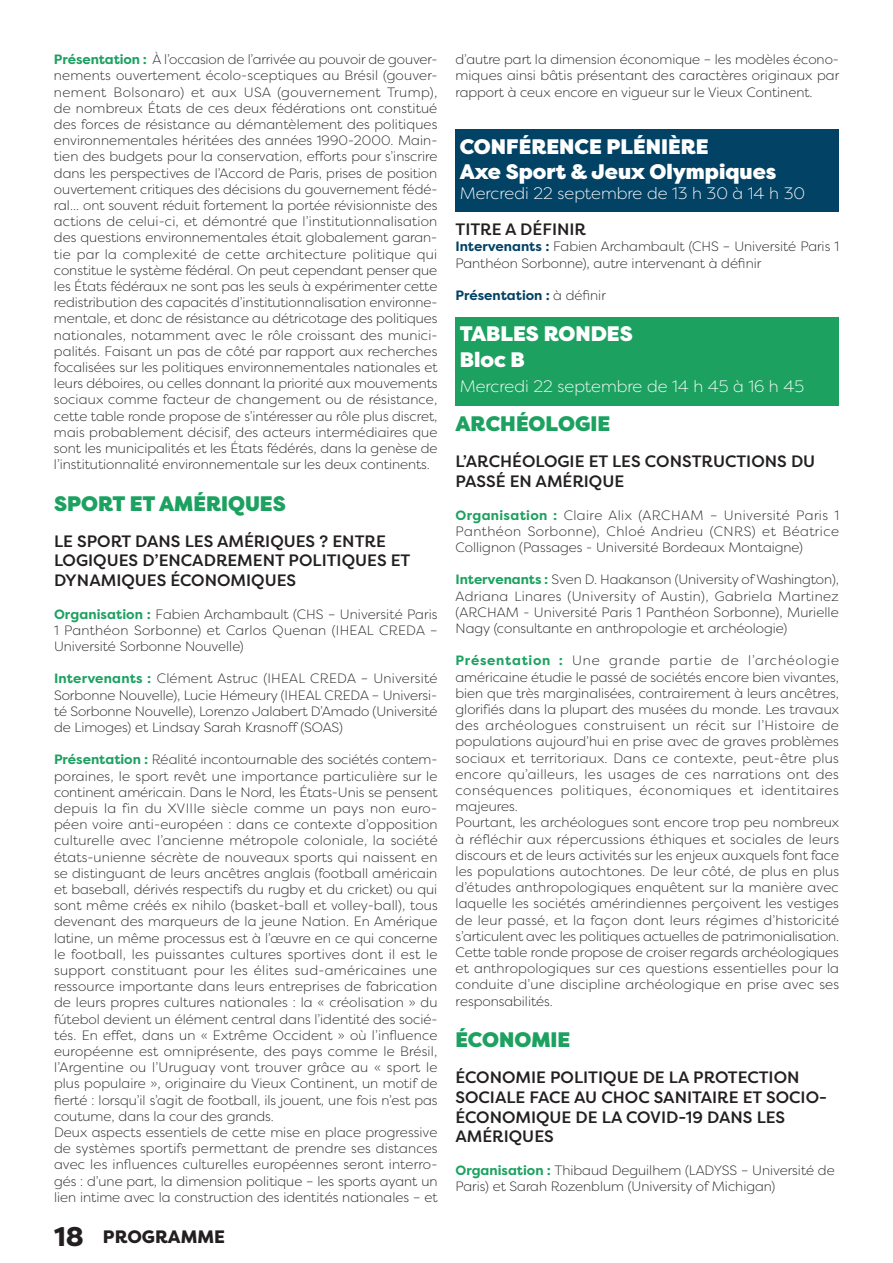
<style>
.page{position:relative;width:893px;height:1263px;background:#fff}
.page>*{position:absolute;margin:0;border:0;box-sizing:border-box;transform-origin:0 0}
.t1{font:800 27px "Filson Pro";color:#231f20}
.t2{font:900 21px/25.2px "Filson Pro";color:#fff}
.t3{font:900 21px "Filson Pro";color:#1ca160}
.t4{font:800 18px "Filson Pro";color:#231f20}
.t5{font:500 16.5px/19.8px "Filson Pro";color:#231f20}
.t6{font:300 16.5px "Filson Pro";color:#fff}
.t7{font:300 13.5px/16.2px "Filson Pro";letter-spacing:.005em;color:#231f20;text-align:justify}
.t8{font:700 13.5px "Filson Pro";color:#024264}
.s1{font-weight:700;color:#1ca160}
.s2{font-weight:700;color:#024264}
.s3{font-weight:300;color:#231f20}
</style>
<div class="page">
<div style="left:455px;top:130px;width:384px;height:38px;background:#024264"></div>
<div style="left:455px;top:155px;width:384px;height:38px;background:#024264"></div>
<div style="left:455px;top:178px;width:384px;height:34px;background:#024264"></div>
<div style="left:455px;top:317px;width:384px;height:38px;background:#1ca160"></div>
<div style="left:455px;top:342px;width:384px;height:38px;background:#1ca160"></div>
<div style="left:455px;top:367px;width:384px;height:38px;background:#1ca160"></div>
<p class="t7" style="left:54px;top:51px;width:385px"><span class="s1">Présentation :</span> À l’occasion de l’arrivée au pouvoir de gouver&shy;nements ouvertement écolo-sceptiques au Brésil (gouver&shy;nement Bolsonaro) et aux USA (gouvernement Trump), de nombreux États de ces deux fédérations ont constitué des forces de résistance au démantèlement des politiques environnementales héritées des années 1990-2000. Main&shy;tien des budgets pour la conservation, efforts pour s’inscrire dans les perspectives de l’Accord de Paris, prises de position ouvertement critiques des décisions du gouvernement fédé&shy;ral... ont souvent réduit fortement la portée révisionniste des actions de celui-ci, et démontré que l’institutionnalisation des questions environnementales était globalement garan&shy;tie par la complexité de cette architecture politique qui constitue le système fédéral. On peut cependant penser que les États fédéraux ne sont pas les seuls à expérimenter cette redistribution des capacités d’institutionnalisation environne&shy;mentale, et donc de résistance au détricotage des politiques nationales, notamment avec le rôle croissant des munici&shy;palités. Faisant un pas de côté par rapport aux recherches focalisées sur les politiques environnementales nationales et leurs déboires, ou celles donnant la priorité aux mouvements sociaux comme facteur de changement ou de résistance, cette table ronde propose de s’intéresser au rôle plus discret, mais probablement décisif, des acteurs intermédiaires que sont les municipalités et les États fédérés, dans la genèse de l’institutionnalité environnementale sur les deux continents.</p>
<h2 class="t3" style="left:54px;top:490px;width:233px">SPORT ET AMÉRIQUES</h2>
<p class="t5" style="left:54px;top:531px;width:358px">LE SPORT DANS LES AMÉRIQUES ? ENTRE<br>LOGIQUES D’ENCADREMENT POLITIQUES ET<br>DYNAMIQUES ÉCONOMIQUES</p>
<p class="t7" style="left:54px;top:605px;width:385px"><span class="s1">Organisation :</span> Fabien Archambault (CHS – Université Paris 1 Panthéon Sorbonne) et Carlos Quenan (IHEAL CREDA – Université Sorbonne Nouvelle)</p>
<p class="t7" style="left:54px;top:670px;width:385px"><span class="s1">Intervenants :</span> Clément Astruc (IHEAL CREDA – Université Sorbonne Nouvelle), Lucie Hémeury (IHEAL CREDA – Universi&shy;té Sorbonne Nouvelle), Lorenzo Jalabert D’Amado (Université de Limoges) et Lindsay Sarah Krasnoff (SOAS)</p>
<p class="t7" style="left:54px;top:751px;width:385px;text-align:left"><span class="s1">Présentation :</span> Réalité incontournable des sociétés contem&shy;poraines, le sport revêt une importance particulière sur le continent américain. Dans le Nord, les États-Unis se pensent depuis la fin du XVIIIe siècle comme un pays non euro&shy;péen voire anti-européen : dans ce contexte d’opposition culturelle avec l’ancienne métropole coloniale, la société états-unienne sécrète de nouveaux sports qui naissent en se distinguant de leurs ancêtres anglais (football américain et baseball, dérivés respectifs du rugby et du cricket) ou qui sont même créés ex nihilo (basket-ball et volley-ball), tous devenant des marqueurs de la jeune Nation. En Amérique latine, un même processus est à l’œuvre en ce qui concerne le football, les puissantes cultures sportives dont il est le support constituant pour les élites sud-américaines une ressource importante dans leurs entreprises de fabrication de leurs propres cultures nationales : la « créolisation » du fútebol devient un élément central dans l’identité des socié&shy;tés. En effet, dans un « Extrême Occident » où l’influence européenne est omniprésente, des pays comme le Brésil, l’Argentine ou l’Uruguay vont trouver grâce au « sport le plus populaire », originaire du Vieux Continent, un motif de fierté : lorsqu’il s’agit de football, ils jouent, une fois n’est pas coutume, dans la cour des grands.<br>Deux aspects essentiels de cette mise en place progressive de systèmes sportifs permettant de prendre ses distances avec les influences culturelles européennes seront interro&shy;gés : d’une part, la dimension politique – les sports ayant un lien intime avec la construction des identités nationales – et</p>
<h3 class="t4" style="left:103px;top:1225px;width:123px">PROGRAMME</h3>
<h1 class="t1" style="left:54px;top:1220px;width:31px">18</h1>
<p class="t7" style="left:455px;top:51px;width:385px">d’autre part la dimension économique – les modèles écono&shy;miques ainsi bâtis présentant des caractères originaux par rapport à ceux encore en vigueur sur le Vieux Continent.</p>
<h2 class="t2" style="left:460px;top:135px;width:318px">CONFÉRENCE PLÉNIÈRE<br>Axe Sport &amp; Jeux Olympiques</h2>
<p class="t6" style="left:460px;top:183px;width:347px">Mercredi 22 septembre de 13 h 30 à 14 h 30</p>
<p class="t5" style="left:455px;top:219px;width:132px">TITRE A DÉFINIR</p>
<p class="t7" style="left:455px;top:238px;width:385px"><span class="s2">Intervenants :</span> Fabien Archambault (CHS – Université Paris 1<br>Panthéon Sorbonne), autre intervenant à définir</p>
<p class="t8" style="left:455px;top:287px;width:152px">Présentation : <span class="s3">à définir</span></p>
<h2 class="t2" style="left:460px;top:322px;width:175px">TABLES RONDES<br>Bloc B</h2>
<p class="t6" style="left:460px;top:375px;width:346px">Mercredi 22 septembre de 14 h 45 à 16 h 45</p>
<h2 class="t3" style="left:455px;top:411px;width:156px">ARCHÉOLOGIE</h2>
<p class="t5" style="left:455px;top:451px;width:361px">L’ARCHÉOLOGIE ET LES CONSTRUCTIONS DU<br>PASSÉ EN AMÉRIQUE</p>
<p class="t7" style="left:455px;top:506px;width:385px"><span class="s1">Organisation :</span> Claire Alix (ARCHAM – Université Paris 1<br>Panthéon Sorbonne), Chloé Andrieu (CNRS) et Béatrice Collignon (Passages - Université Bordeaux Montaigne)</p>
<p class="t7" style="left:455px;top:571px;width:385px"><span class="s1">Intervenants :</span> Sven D. Haakanson (University of Washington), Adriana Linares (University of Austin), Gabriela Martinez (ARCHAM - Université Paris 1 Panthéon Sorbonne), Murielle Nagy (consultante en anthropologie et archéologie)</p>
<p class="t7" style="left:455px;top:652px;width:385px;text-align:left"><span class="s1">Présentation :</span> Une grande partie de l’archéologie américaine étudie le passé de sociétés encore bien vivantes, bien que très marginalisées, contrairement à leurs ancêtres, glorifiés dans la plupart des musées du monde. Les travaux des archéologues construisent un récit sur l’Histoire de populations aujourd’hui en prise avec de graves problèmes sociaux et territoriaux. Dans ce contexte, peut-être plus encore qu’ailleurs, les usages de ces narrations ont des conséquences politiques, économiques et identitaires majeures.<br>Pourtant, les archéologues sont encore trop peu nombreux à réfléchir aux répercussions éthiques et sociales de leurs discours et de leurs activités sur les enjeux auxquels font face les populations autochtones. De leur côté, de plus en plus d’études anthropologiques enquêtent sur la manière avec laquelle les sociétés amérindiennes perçoivent les vestiges de leur passé, et la façon dont leurs régimes d’historicité s’articulent avec les politiques actuelles de patrimonialisation.<br>Cette table ronde propose de croiser regards archéologiques et anthropologiques sur ces questions essentielles pour la conduite d’une discipline archéologique en prise avec ses responsabilités.</p>
<h2 class="t3" style="left:455px;top:1026px;width:116px">ÉCONOMIE</h2>
<p class="t5" style="left:455px;top:1067px;width:373px">ÉCONOMIE POLITIQUE DE LA PROTECTION<br>SOCIALE FACE AU CHOC SANITAIRE ET SOCIO-<br>ÉCONOMIQUE DE LA COVID-19 DANS LES<br>AMÉRIQUES</p>
<p class="t7" style="left:455px;top:1162px;width:381px"><span class="s1">Organisation :</span> Thibaud Deguilhem (LADYSS – Université de<br>Paris) et Sarah Rozenblum (University of Michigan)</p>
</div>
